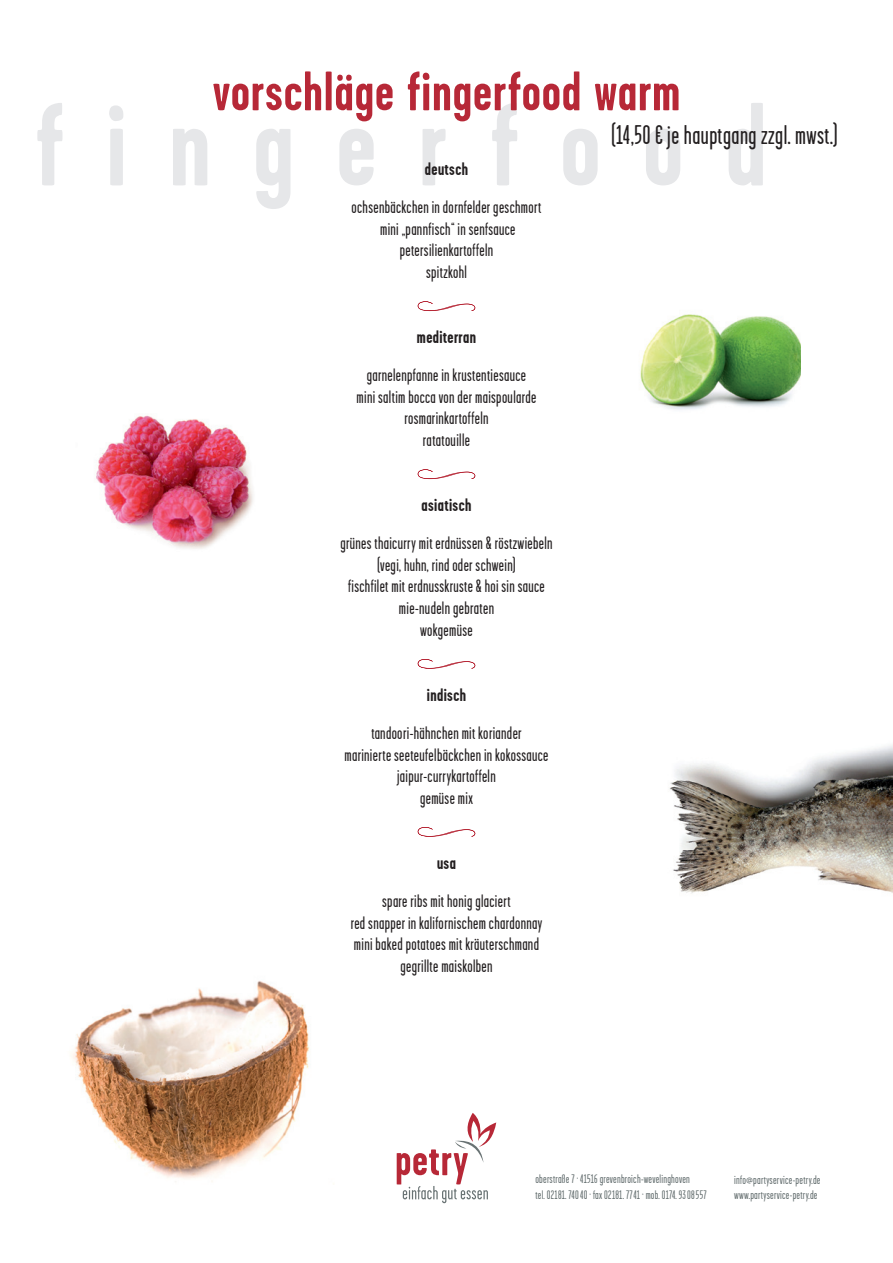
<style>
.page{position:relative;width:893px;height:1263px;background:#fff}
.page>*{position:absolute;margin:0;border:0;box-sizing:border-box;transform-origin:0 0}
.t1{font:700 55.5px "Garage Gothic";letter-spacing:.02em;color:#b72837}
.t2{font:27px "Garage Gothic";letter-spacing:.02em;color:#231f20}
.t3{font:18px/21.6px "Garage Gothic";letter-spacing:.02em;color:#231f20;text-align:center}
.t4{font:700 18px "Garage Gothic";letter-spacing:.02em;color:#231f20}
.t5{font:12.3px/17px "Garage Gothic";letter-spacing:.02em;color:#697374}
</style>
<div class="page">
<svg style="left:397px;top:1113px;width:99px;height:90px"></svg>
<svg style="left:37px;top:103px;width:726px;height:106px"></svg>
<img style="left:72px;top:981px;width:238px;height:201px">
<img style="left:669px;top:745px;width:224px;height:149px">
<img style="left:96px;top:415px;width:157px;height:134px">
<img style="left:640px;top:314px;width:161px;height:96px">
<svg style="left:418px;top:301px;width:57px;height:10px"></svg>
<svg style="left:418px;top:469px;width:57px;height:10px"></svg>
<svg style="left:418px;top:659px;width:57px;height:10px"></svg>
<svg style="left:418px;top:827px;width:57px;height:10px"></svg>
<h1 class="t1" style="left:213px;top:62px;width:469px">vorschläge fingerfood warm</h1>
<h2 class="t2" style="left:611px;top:121px;width:228px">(14,50 € je hauptgang zzgl. mwst.)</h2>
<p class="t4" style="left:425px;top:159px;width:45px">deutsch</p>
<p class="t3" style="left:351px;top:196px;width:192px">ochsenbäckchen in dornfelder geschmort mini „pannfisch“ in senfsauce petersilienkartoffeln<br>spitzkohl</p>
<p class="t4" style="left:417px;top:327px;width:61px">mediterran</p>
<p class="t3" style="left:357px;top:364px;width:181px">garnelenpfanne in krustentiesauce mini saltim bocca von der maispoularde rosmarinkartoffeln<br>ratatouille</p>
<p class="t4" style="left:422px;top:495px;width:51px">asiatisch</p>
<p class="t3" style="left:340px;top:532px;width:214px">grünes thaicurry mit erdnüssen &amp; röstzwiebeln (vegi, huhn, rind oder schwein)<br>fischfilet mit erdnusskruste &amp; hoi sin sauce mie-nudeln gebraten<br>wokgemüse</p>
<p class="t4" style="left:427px;top:685px;width:41px">indisch</p>
<p class="t3" style="left:344px;top:722px;width:205px">tandoori-hähnchen mit koriander<br>marinierte seeteufelbäckchen in kokossauce jaipur-currykartoffeln<br>gemüse mix</p>
<p class="t4" style="left:437px;top:853px;width:20px">usa</p>
<p class="t3" style="left:351px;top:890px;width:193px">spare ribs mit honig glaciert<br>red snapper in kalifornischem chardonnay mini baked potatoes mit kräuterschmand gegrillte maiskolben</p>
<p class="t5" style="left:535px;top:1170px;width:173px">oberstraße 7 · 41516 grevenbroich-wevelinghoven<br>tel. 02181. 74040 · fax 02181. 7741 · mob. 0174. 9308557</p>
<p class="t5" style="left:734px;top:1172px;width:88px;line-height:15.8px">info@partyservice-petry.de www.partyservice-petry.de</p>
</div>
